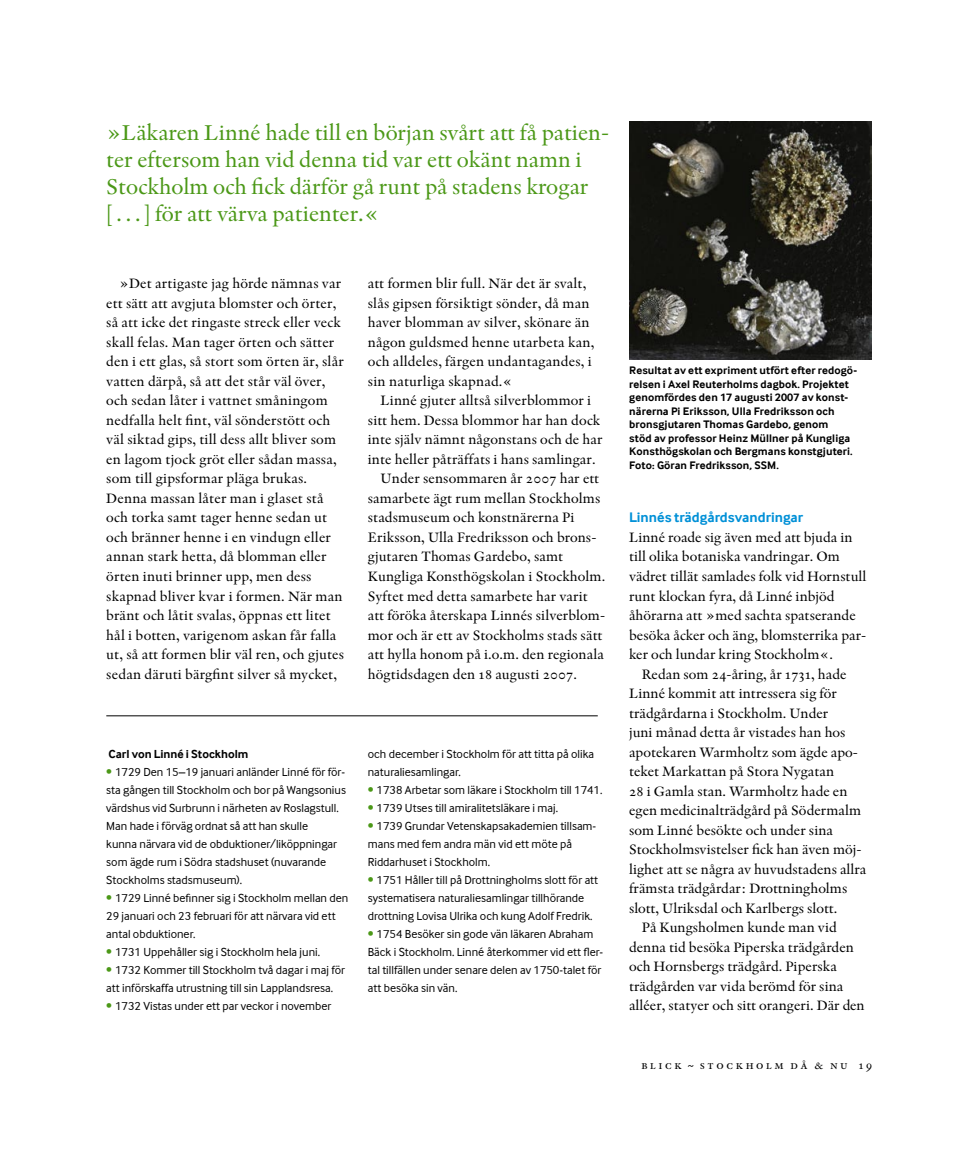
<style>
.page{position:relative;width:978px;height:1149px;background:#fff}
.page>*{position:absolute;margin:0;border:0;box-sizing:border-box;transform-origin:0 0}
.t1{font:22.5px/27px "Indigo Regular Os F";letter-spacing:-.005em;color:#4b9817}
.t2{font:14.25px/19.5px "Indigo Regular Os F";letter-spacing:.005em;color:#000}
.t3{font:700 14.25px "Inter Face Da Ma";color:#0090d7}
.t4{font:12px/18px "Inter Face Da Ma";color:#000}
.t5{font:12px "Indigo Regular SC";letter-spacing:.15em;color:#000}
.t6{font:700 12px "Inter Face Da Ma";color:#000}
.t7{font:700 11.25px/13.5px "Inter Face Da Ma";letter-spacing:.01em;color:#000}
.s1{color:#4b9817}
.s2{font-family:"Inter Face Da Ma"}
</style>
<div class="page">
<img style="left:629px;top:121px;width:243px;height:239px">
<hr style="left:106px;top:715px;width:492px;height:1px;background:#000">
<h1 class="t1" style="left:106px;top:118px;width:504px">»Läkaren Linné hade till en början svårt att få patien&shy;ter eftersom han vid denna tid var ett okänt namn i Stockholm och fick därför gå runt på stadens krogar […] för att värva patienter.«</h1>
<p class="t2" style="left:106px;top:273px;width:239px;text-indent:13px">»Det artigaste jag hörde nämnas var ett sätt att avgjuta blomster och örter, så att icke det ringaste streck eller veck skall felas. Man tager örten och sätter den i ett glas, så stort som örten är, slår vatten därpå, så att det står väl över, och sedan låter i vattnet småningom nedfalla helt fint, väl sönderstött och väl siktad gips, till dess allt bliver som en lagom tjock gröt eller sådan massa, som till gipsformar pläga brukas.<br>Denna massan låter man i glaset stå och torka samt tager henne sedan ut och bränner henne i en vindugn eller annan stark hetta, då blomman eller örten inuti brinner upp, men dess skapnad bliver kvar i formen. När man bränt och låtit svalas, öppnas ett litet hål i botten, varigenom askan får falla ut, så att formen blir väl ren, och gjutes sedan däruti bärgfint silver så mycket,</p>
<p class="t2" style="left:368px;top:273px;width:228px">att formen blir full. När det är svalt, slås gipsen försiktigt sönder, då man haver blomman av silver, skönare än någon guldsmed henne utarbeta kan, och alldeles, färgen undantagandes, i sin naturliga skapnad.«</p>
<p class="t2" style="left:381px;top:390px;width:212px">Linné gjuter alltså silverblommor i</p>
<p class="t2" style="left:368px;top:410px;width:234px">sitt hem. Dessa blommor har han dock</p>
<p class="t2" style="left:368px;top:429px;width:236px">inte själv nämnt någonstans och de har</p>
<p class="t2" style="left:368px;top:449px;width:229px">inte heller påträffats i hans samlingar.</p>
<p class="t2" style="left:381px;top:468px;width:220px">Under sensommaren år 2007 har ett</p>
<p class="t2" style="left:368px;top:488px;width:234px">samarbete ägt rum mellan Stockholms</p>
<p class="t2" style="left:368px;top:507px;width:208px">stadsmuseum och konstnärerna Pi</p>
<p class="t2" style="left:368px;top:527px;width:230px">Eriksson, Ulla Fredriksson och brons-</p>
<p class="t2" style="left:368px;top:546px;width:197px">gjutaren Thomas Gardebo, samt</p>
<p class="t2" style="left:368px;top:566px;width:239px">Kungliga Konsthögskolan i Stockholm.</p>
<p class="t2" style="left:368px;top:585px;width:222px">Syftet med detta samarbete har varit</p>
<p class="t2" style="left:368px;top:605px;width:239px">att föröka återskapa Linnés silverblom-</p>
<p class="t2" style="left:368px;top:624px;width:236px">mor och är ett av Stockholms stads sätt</p>
<p class="t2" style="left:368px;top:644px;width:238px">att hylla honom på i.o.m. den regionala</p>
<p class="t2" style="left:368px;top:663px;width:211px">högtidsdagen den 18 augusti 2007.</p>
<p class="t6" style="left:108px;top:746px;width:141px">Carl von Linné i Stockholm</p>
<p class="t4" style="left:106px;top:762px;width:241px"><span class="s1">•</span> 1729 Den 15–19 januari anländer Linné för för&shy;sta gången till Stockholm och bor på Wangsonius värdshus vid Surbrunn i närheten av Roslagstull.<br>Man hade i förväg ordnat så att han skulle<br>kunna närvara vid de obduktioner/liköppningar som ägde rum i Södra stadshuset (nuvarande Stockholms stadsmuseum).</p>
<p class="t4" style="left:106px;top:888px;width:244px"><span class="s1">•</span> 1729 Linné befinner sig i Stockholm mellan den<br>29 januari och 23 februari för att närvara vid ett antal obduktioner.</p>
<p class="t4" style="left:106px;top:942px;width:215px"><span class="s1">•</span> 1731 Uppehåller sig i Stockholm hela juni.</p>
<p class="t4" style="left:106px;top:960px;width:240px"><span class="s1">•</span> 1732 Kommer till Stockholm två dagar i maj för att införskaffa utrustning till sin Lapplandsresa.</p>
<p class="t4" style="left:106px;top:996px;width:227px"><span class="s1">•</span> 1732 Vistas under ett par veckor i november</p>
<p class="t4" style="left:368px;top:744px;width:228px">och december i Stockholm för att titta på olika naturaliesamlingar.</p>
<p class="t4" style="left:368px;top:780px;width:236px"><span class="s1">•</span> 1738 Arbetar som läkare i Stockholm till 1741.</p>
<p class="t4" style="left:368px;top:798px;width:192px"><span class="s1">•</span> 1739 Utses till amiralitetsläkare i maj.</p>
<p class="t4" style="left:368px;top:816px;width:230px"><span class="s1">•</span> 1739 Grundar Vetenskapsakademien tillsam&shy;mans med fem andra män vid ett möte på<br>Riddarhuset i Stockholm.</p>
<p class="t4" style="left:368px;top:870px;width:232px"><span class="s1">•</span> 1751 Håller till på Drottningholms slott för att systematisera naturaliesamlingar tillhörande drottning Lovisa Ulrika och kung Adolf Fredrik.</p>
<p class="t4" style="left:368px;top:924px;width:237px"><span class="s1">•</span> 1754 Besöker sin gode vän läkaren Abraham Bäck i Stockholm. Linné återkommer vid ett fler&shy;tal tillfällen under senare delen av 1750-talet för att besöka sin vän.</p>
<p class="t7" style="left:629px;top:363px;width:229px">Resultat av ett expriment utfört efter redogö&shy;relsen i Axel Reuterholms dagbok. Projektet genomfördes den 17 augusti 2007 av konst&shy;närerna Pi Eriksson, Ulla Fredriksson och bronsgjutaren Thomas Gardebo, genom<br>stöd av professor Heinz Müllner på Kungliga Konsthögskolan och Bergmans konstgjuteri.<br>Foto: Göran Fredriksson, SSM.</p>
<p class="t3" style="left:629px;top:509px;width:176px">Linnés trädgårdsvandringar</p>
<p class="t2" style="left:629px;top:527px;width:239px">Linné roade sig även med att bjuda in till olika botaniska vandringar. Om vädret tillät samlades folk vid Hornstull runt klockan fyra, då Linné inbjöd åhörarna att »med sachta spatserande besöka åcker och äng, blomsterrika par&shy;ker och lundar kring Stockholm«.</p>
<p class="t2" style="left:642px;top:663px;width:206px">Redan som 24-åring, år 1731, hade</p>
<p class="t2" style="left:629px;top:683px;width:210px">Linné kommit att intressera sig för</p>
<p class="t2" style="left:629px;top:702px;width:201px">trädgårdarna i Stockholm. Under</p>
<p class="t2" style="left:629px;top:722px;width:218px">juni månad detta år vistades han hos</p>
<p class="t2" style="left:629px;top:741px;width:230px">apotekaren Warmholtz som ägde apo-</p>
<p class="t2" style="left:629px;top:761px;width:207px">teket Markattan på Stora Nygatan</p>
<p class="t2" style="left:629px;top:780px;width:220px">28 i Gamla stan. Warmholtz hade en</p>
<p class="t2" style="left:629px;top:800px;width:234px">egen medicinalträdgård på Södermalm</p>
<p class="t2" style="left:629px;top:819px;width:206px">som Linné besökte och under sina</p>
<p class="t2" style="left:629px;top:839px;width:234px">Stockholmsvistelser fick han även möj-</p>
<p class="t2" style="left:629px;top:858px;width:239px">lighet att se några av huvudstadens allra</p>
<p class="t2" style="left:629px;top:878px;width:220px">främsta trädgårdar: Drottningholms</p>
<p class="t2" style="left:629px;top:897px;width:210px">slott, Ulriksdal och Karlbergs slott.</p>
<p class="t2" style="left:642px;top:917px;width:197px">På Kungsholmen kunde man vid</p>
<p class="t2" style="left:629px;top:936px;width:226px">denna tid besöka Piperska trädgården</p>
<p class="t2" style="left:629px;top:956px;width:209px">och Hornsbergs trädgård. Piperska</p>
<p class="t2" style="left:629px;top:975px;width:216px">trädgården var vida berömd för sina</p>
<p class="t2" style="left:629px;top:995px;width:237px">alléer, statyer och sitt orangeri. Där den</p>
<p class="t5" style="left:641px;top:1057px;width:231px">blick <span class="s2">~</span> stockholm då &amp; nu 19</p>
</div>
